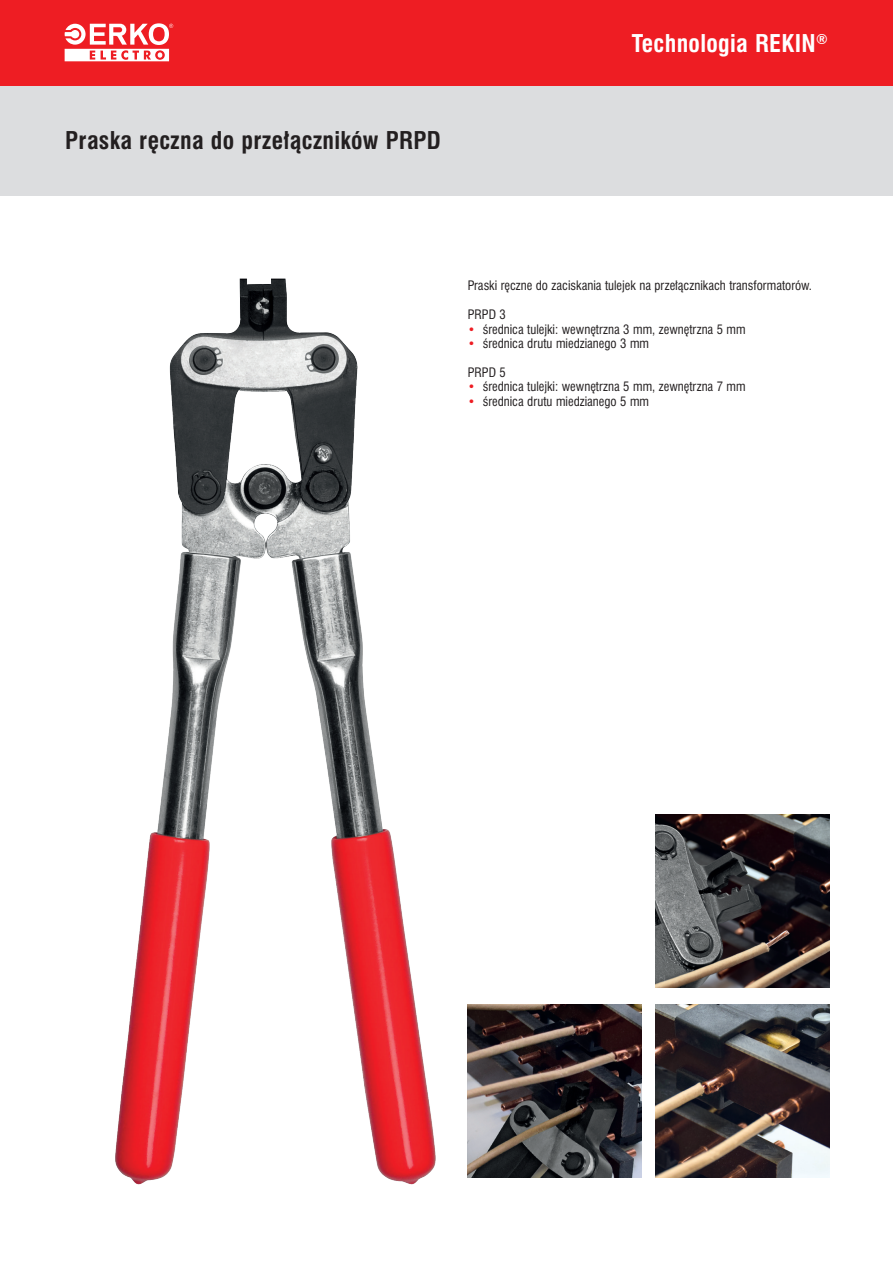
<style>
.page{position:relative;width:893px;height:1263px;background:#fff}
.page>*{position:absolute;margin:0;border:0;box-sizing:border-box;transform-origin:0 0}
._1_NAZWY_TYTULY{font:700 22.5px "Swis 721 Cn PL";letter-spacing:.015em;color:#231f20}
._1_NAZWY_TYTULY-2{font:700 22.5px "Swis 721 Cn PL";letter-spacing:.015em;color:#fff}
._01_txt_praski{font:12px "Swis 721 Cn PL";color:#231f20}
.s1{color:#ee1d23}
</style>
<div class="page">
<div style="left:0;top:85px;width:893px;height:111px;background:#dcdddf"></div>
<div style="left:0;top:0;width:893px;height:85px;background:#ee1d23"></div>
<svg style="left:65px;top:23px;width:108px;height:38px"></svg>
<img style="left:115px;top:278px;width:321px;height:907px">
<img style="left:656px;top:814px;width:173px;height:174px">
<img style="left:468px;top:1005px;width:173px;height:173px">
<img style="left:656px;top:1005px;width:173px;height:173px">
<p class="_1_NAZWY_TYTULY" style="left:65px;top:126px;width:377px">Praska ręczna do przełączników PRPD</p>
<p class="_1_NAZWY_TYTULY-2" style="left:632px;top:29px;width:197px">Technologia REKIN<sup>®</sup></p>
<p class="_01_txt_praski" style="left:468px;top:278px;width:346px">Praski ręczne do zaciskania tulejek na przełącznikach transformatorów.</p>
<p class="_01_txt_praski" style="left:468px;top:307px;width:40px">PRPD 3</p>
<p class="_01_txt_praski" style="left:468px;top:321px;width:279px"><span class="s1">•</span> średnica tulejki: wewnętrzna 3 mm, zewnętrzna 5 mm</p>
<p class="_01_txt_praski" style="left:468px;top:336px;width:183px"><span class="s1">•</span> średnica drutu miedzianego 3 mm</p>
<p class="_01_txt_praski" style="left:468px;top:364px;width:40px">PRPD 5</p>
<p class="_01_txt_praski" style="left:468px;top:379px;width:279px"><span class="s1">•</span> średnica tulejki: wewnętrzna 5 mm, zewnętrzna 7 mm</p>
<p class="_01_txt_praski" style="left:468px;top:393px;width:183px"><span class="s1">•</span> średnica drutu miedzianego 5 mm</p>
</div>
